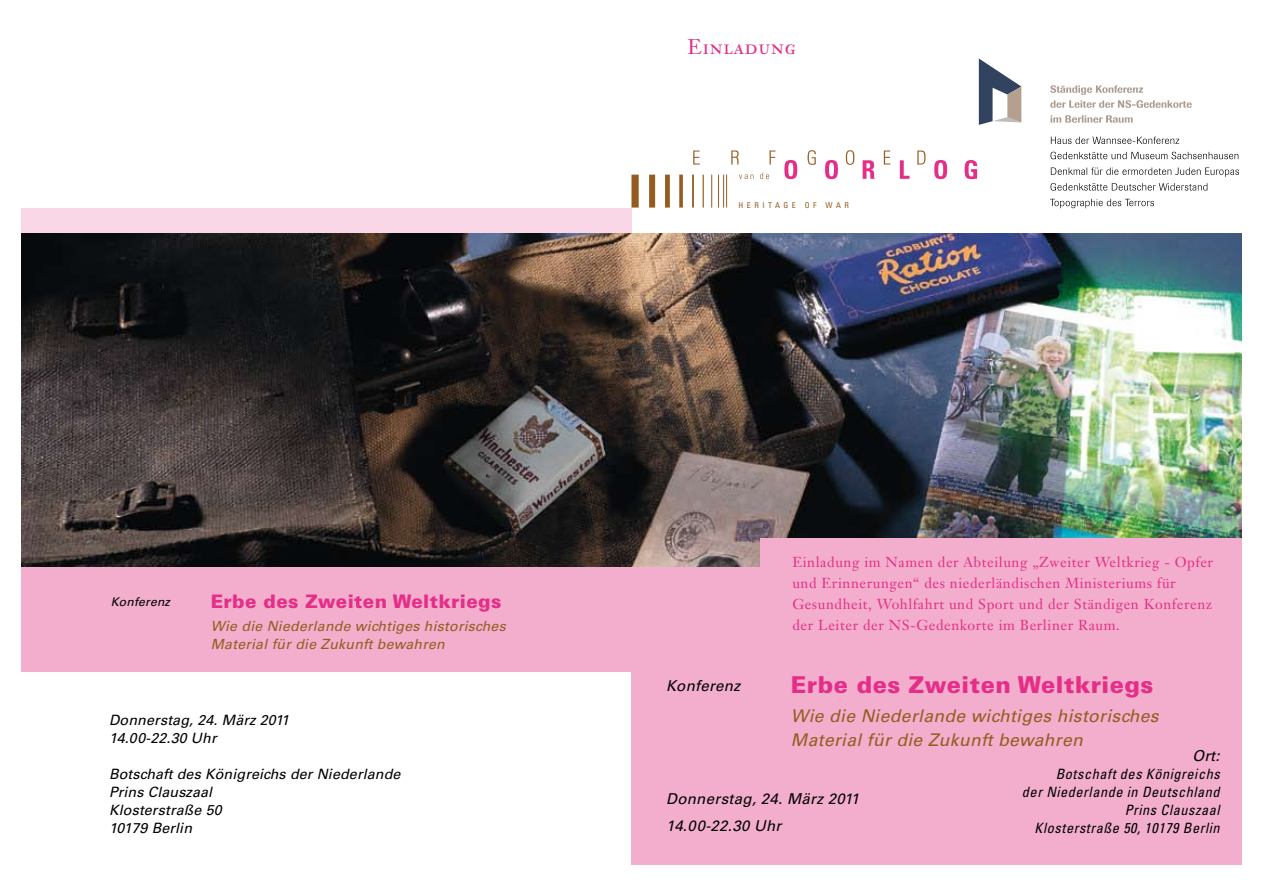
<style>
.page{position:relative;width:1263px;height:893px;background:#fff}
.page>*{position:absolute;margin:0;border:0;box-sizing:border-box;transform-origin:0 0}
.t1{font:900 23.25px "Univers";letter-spacing:.02em;color:#e42e87}
.t2{font:21px "Janson Text Roman SC";letter-spacing:.04em;color:#e42e87}
.t3{font:900 18.6px "Univers";letter-spacing:.02em;color:#e42e87}
.t4{font:italic 17.4px/23.2px "Univers";letter-spacing:.02em;color:#955c20}
.t5{font:italic 15px/27px "Univers";letter-spacing:.02em;color:#000}
.t6{font:14.25px/21px "Janson Text";letter-spacing:.04em;color:#e42e87}
.t7{font:italic 14.25px/18px "Univers";letter-spacing:.01em;color:#000}
.t8{font:italic condensed 14.25px/18px "Univers";letter-spacing:.04em;color:#000;text-align:right}
.t9{font:italic 13.95px/18.6px "Univers";letter-spacing:.02em;color:#955c20}
.t10{font:italic 12px "Univers";letter-spacing:.02em;color:#000}
.t11{font:condensed 7.95px "Univers";letter-spacing:.44em;color:#955c20}
</style>
<div class="page">
<div style="left:21px;top:567px;width:631px;height:105px;background:#f3aecd"></div>
<div style="left:21px;top:208px;width:611px;height:156px;background:#fad7e7"></div>
<div style="left:631px;top:434px;width:611px;height:431px;background:#f3aecd"></div>
<hr style="left:726px;top:175px;width:1px;height:33px;background:#955c20">
<hr style="left:723px;top:175px;width:1px;height:33px;background:#955c20">
<hr style="left:718px;top:175px;width:1px;height:33px;background:#955c20">
<hr style="left:711px;top:175px;width:1px;height:33px;background:#955c20">
<hr style="left:703px;top:175px;width:1px;height:33px;background:#955c20">
<hr style="left:692px;top:175px;width:2px;height:33px;background:#955c20">
<svg style="left:679px;top:175px;width:4px;height:33px"></svg>
<div style="left:665px;top:175px;width:5px;height:33px;background:#955c20"></div>
<div style="left:649px;top:175px;width:6px;height:33px;background:#955c20"></div>
<div style="left:631px;top:175px;width:8px;height:33px;background:#955c20"></div>
<svg style="left:917px;top:150px;width:8px;height:15px"></svg>
<svg style="left:884px;top:150px;width:6px;height:15px"></svg>
<svg style="left:846px;top:150px;width:8px;height:15px"></svg>
<svg style="left:807px;top:150px;width:9px;height:15px"></svg>
<svg style="left:769px;top:150px;width:6px;height:15px"></svg>
<svg style="left:731px;top:150px;width:8px;height:15px"></svg>
<svg style="left:693px;top:150px;width:7px;height:15px"></svg>
<svg style="left:965px;top:160px;width:12px;height:19px"></svg>
<svg style="left:934px;top:160px;width:13px;height:19px"></svg>
<svg style="left:900px;top:160px;width:9px;height:19px"></svg>
<svg style="left:863px;top:160px;width:11px;height:19px"></svg>
<svg style="left:825px;top:160px;width:13px;height:19px"></svg>
<svg style="left:784px;top:160px;width:13px;height:19px"></svg>
<svg style="left:739px;top:172px;width:30px;height:7px"></svg>
<img style="left:21px;top:233px;width:1221px;height:333px">
<div style="left:760px;top:539px;width:482px;height:42px;background:#f3aecd"></div>
<svg style="left:979px;top:58px;width:42px;height:67px"></svg>
<svg style="left:1050px;top:199px;width:104px;height:9px"></svg>
<svg style="left:1050px;top:183px;width:157px;height:8px"></svg>
<svg style="left:1051px;top:167px;width:188px;height:10px"></svg>
<svg style="left:1050px;top:152px;width:188px;height:7px"></svg>
<svg style="left:1051px;top:137px;width:128px;height:7px"></svg>
<svg style="left:1050px;top:115px;width:83px;height:8px"></svg>
<svg style="left:1050px;top:85px;width:142px;height:23px"></svg>
<p class="t10" style="left:111px;top:595px;width:61px">Konferenz</p>
<h3 class="t3" style="left:211px;top:589px;width:292px">Erbe des Zweiten Weltkriegs</h3>
<p class="t9" style="left:211px;top:617px;width:296px">Wie die Niederlande wichtiges historisches<br>Material für die Zukunft bewahren</p>
<p class="t7" style="left:109px;top:711px;width:181px">Donnerstag, 24. März 2011<br>14.00-22.30 Uhr</p>
<p class="t7" style="left:109px;top:765px;width:293px">Botschaft des Königreichs der Niederlande<br>Prins Clauszaal<br>Klosterstraße 50<br>10179 Berlin</p>
<h2 class="t2" style="left:687px;top:34px;width:110px">Einladung</h2>
<p class="t11" style="left:738px;top:200px;width:112px">HERITAGE OF WAR</p>
<p class="t6" style="left:792px;top:551px;width:422px">Einladung im Namen der Abteilung „Zweiter Weltkrieg - Opfer und Erinnerungen“ des niederländischen Ministeriums für Gesundheit, Wohlfahrt und Sport und der Ständigen Konferenz der Leiter der NS-Gedenkorte im Berliner Raum.</p>
<p class="t5" style="left:666px;top:672px;width:75px">Konferenz</p>
<h1 class="t1" style="left:791px;top:670px;width:364px">Erbe des Zweiten Weltkriegs</h1>
<p class="t4" style="left:791px;top:705px;width:369px">Wie die Niederlande wichtiges historisches<br>Material für die Zukunft bewahren</p>
<p class="t5" style="left:666px;top:785px;width:195px">Donnerstag, 24. März 2011<br>14.00-22.30 Uhr</p>
<p class="t5" style="left:1192px;top:743px;width:29px">Ort:</p>
<p class="t8" style="left:1022px;top:765px;width:199px">Botschaft des Königreichs<br>der Niederlande in Deutschland<br>Prins Clauszaal<br>Klosterstraße 50, 10179 Berlin</p>
</div>
